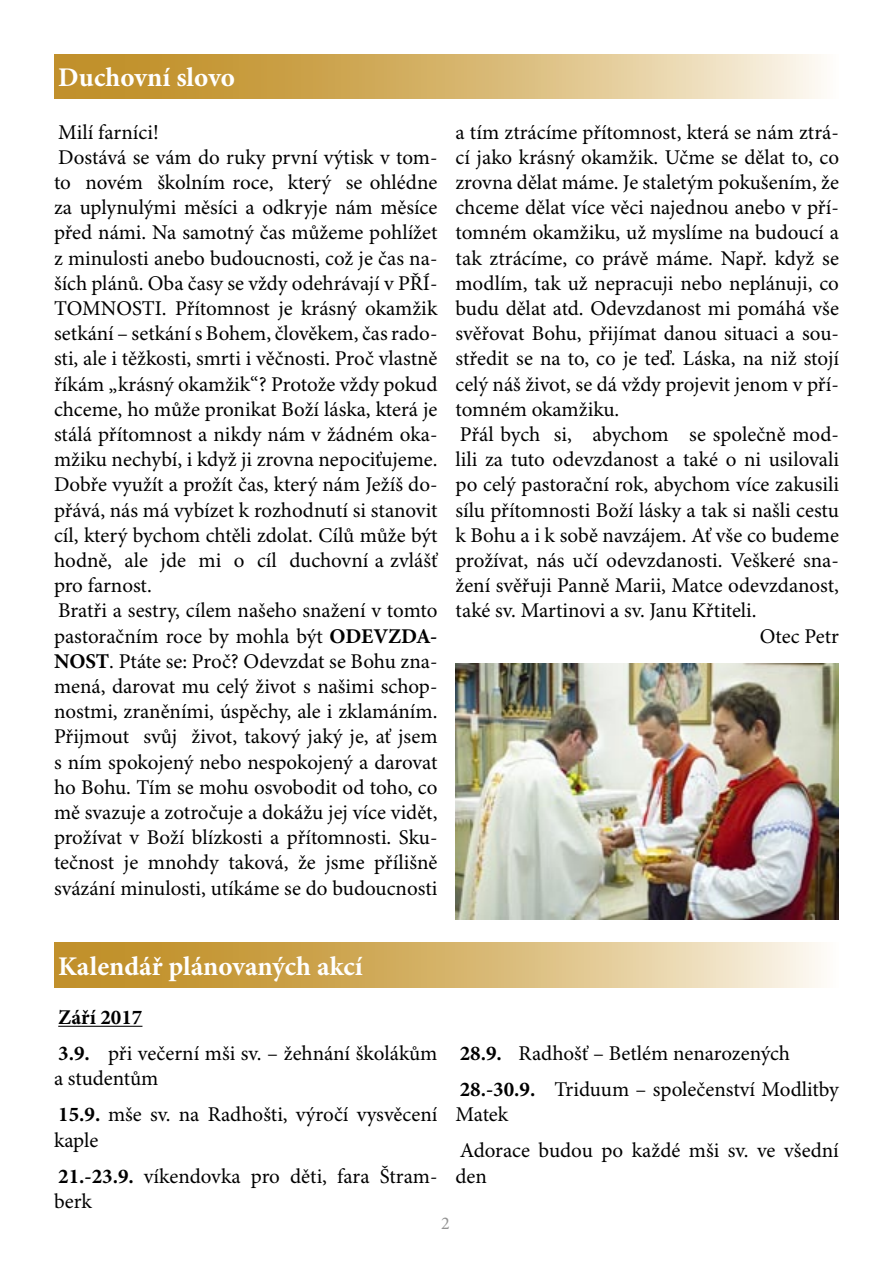
<style>
.page{position:relative;width:893px;height:1263px;background:#fff}
.page>*{position:absolute;margin:0;border:0;box-sizing:border-box;transform-origin:0 0}
.t1{font:700 27px "Minion Pro";color:#fff}
.t2{font:21px/25.2px "Minion Pro";color:#000}
.t3{font:700 21px "Minion Pro";color:#000}
.t4{font:18px "Minion Pro";color:#939393}
.s1{font-weight:700}
</style>
<div class="page">
<hr style="left:58px;top:1026px;width:84px;height:1px;background:#000">
<svg style="left:54px;top:54px;width:767px;height:45px;background:#d7b774"></svg>
<svg style="left:54px;top:943px;width:767px;height:45px;background:#d7b774"></svg>
<img style="left:455px;top:663px;width:384px;height:256px">
<p class="t1" style="left:58px;top:61px;width:178px">Duchovní slovo</p>
<p class="t2" style="left:58px;top:120px;width:102px">Milí farníci!</p>
<p class="t2" style="left:54px;top:145px;width:385px;text-align:justify">Dostává se vám do ruky první výtisk v tom&shy;to novém školním roce, který se ohlédne za uplynulými měsíci a odkryje nám měsíce před námi. Na samotný čas můžeme pohlížet z minulosti anebo budoucnosti, což je čas na&shy;ších plánů. Oba časy se vždy odehrávají v PŘÍ-TOMNOSTI. Přítomnost je krásný okamžik setkání – setkání s Bohem, člověkem, čas rado&shy;sti, ale i těžkosti, smrti i věčnosti. Proč vlastně říkám „krásný okamžik“? Protože vždy pokud chceme, ho může pronikat Boží láska, která je stálá přítomnost a nikdy nám v žádném oka&shy;mžiku nechybí, i když ji zrovna nepociťujeme.<br>Dobře využít a prožít čas, který nám Ježíš do&shy;přává, nás má vybízet k rozhodnutí si stanovit cíl, který bychom chtěli zdolat. Cílů může být hodně, ale jde mi o cíl duchovní a zvlášť pro farnost.</p>
<p class="t2" style="left:54px;top:599px;width:385px;text-align:justify">Bratři a sestry, cílem našeho snažení v tomto pastoračním roce by mohla být <span class="s1">ODEVZDA-NOST</span>. Ptáte se: Proč? Odevzdat se Bohu zna&shy;mená, darovat mu celý život s našimi schop&shy;nostmi, zraněními, úspěchy, ale i zklamáním.<br>Přijmout svůj život, takový jaký je, ať jsem s ním spokojený nebo nespokojený a darovat ho Bohu. Tím se mohu osvobodit od toho, co mě svazuje a zotročuje a dokážu jej více vidět, prožívat v Boží blízkosti a přítomnosti. Sku&shy;tečnost je mnohdy taková, že jsme přílišně svázání minulosti, utíkáme se do budoucnosti</p>
<p class="t2" style="left:455px;top:120px;width:385px;text-align:justify">a tím ztrácíme přítomnost, která se nám ztrá&shy;cí jako krásný okamžik. Učme se dělat to, co zrovna dělat máme. Je staletým pokušením, že chceme dělat více věci najednou anebo v pří&shy;tomném okamžiku, už myslíme na budoucí a tak ztrácíme, co právě máme. Např. když se modlím, tak už nepracuji nebo neplánuji, co budu dělat atd. Odevzdanost mi pomáhá vše svěřovat Bohu, přijímat danou situaci a sou&shy;středit se na to, co je teď. Láska, na niž stojí celý náš život, se dá vždy projevit jenom v pří&shy;tomném okamžiku.</p>
<p class="t2" style="left:455px;top:423px;width:385px;text-align:justify">Přál bych si, abychom se společně mod&shy;lili za tuto odevzdanost a také o ni usilovali po celý pastorační rok, abychom více zakusili sílu přítomnosti Boží lásky a tak si našli cestu k Bohu a i k sobě navzájem. Ať vše co budeme prožívat, nás učí odevzdanosti. Veškeré sna&shy;žení svěřuji Panně Marii, Matce odevzdanost, také sv. Martinovi a sv. Janu Křtiteli.</p>
<p class="t2" style="left:760px;top:624px;width:81px">Otec Petr</p>
<p class="t1" style="left:58px;top:950px;width:306px">Kalendář plánovaných akcí</p>
<p class="t3" style="left:58px;top:1005px;width:86px">Září 2017</p>
<p class="t2" style="left:54px;top:1042px;width:385px"><span class="s1">3.9.</span> při večerní mši sv. – žehnání školákům a studentům</p>
<p class="t2" style="left:54px;top:1103px;width:385px"><span class="s1">15.9.</span> mše sv. na Radhošti, výročí vysvěcení kaple</p>
<p class="t2" style="left:54px;top:1164px;width:385px"><span class="s1">21.-23.9.</span> víkendovka pro děti, fara Štram&shy;berk</p>
<p class="t2" style="left:460px;top:1042px;width:332px"><span class="s1">28.9.</span> Radhošť – Betlém nenarozených</p>
<p class="t2" style="left:455px;top:1078px;width:385px"><span class="s1">28.-30.9.</span> Triduum – společenství Modlitby<br>Matek</p>
<p class="t2" style="left:455px;top:1139px;width:385px">Adorace budou po každé mši sv. ve všední den</p>
<p class="t4" style="left:441px;top:1213px;width:10px">2</p>
</div>
